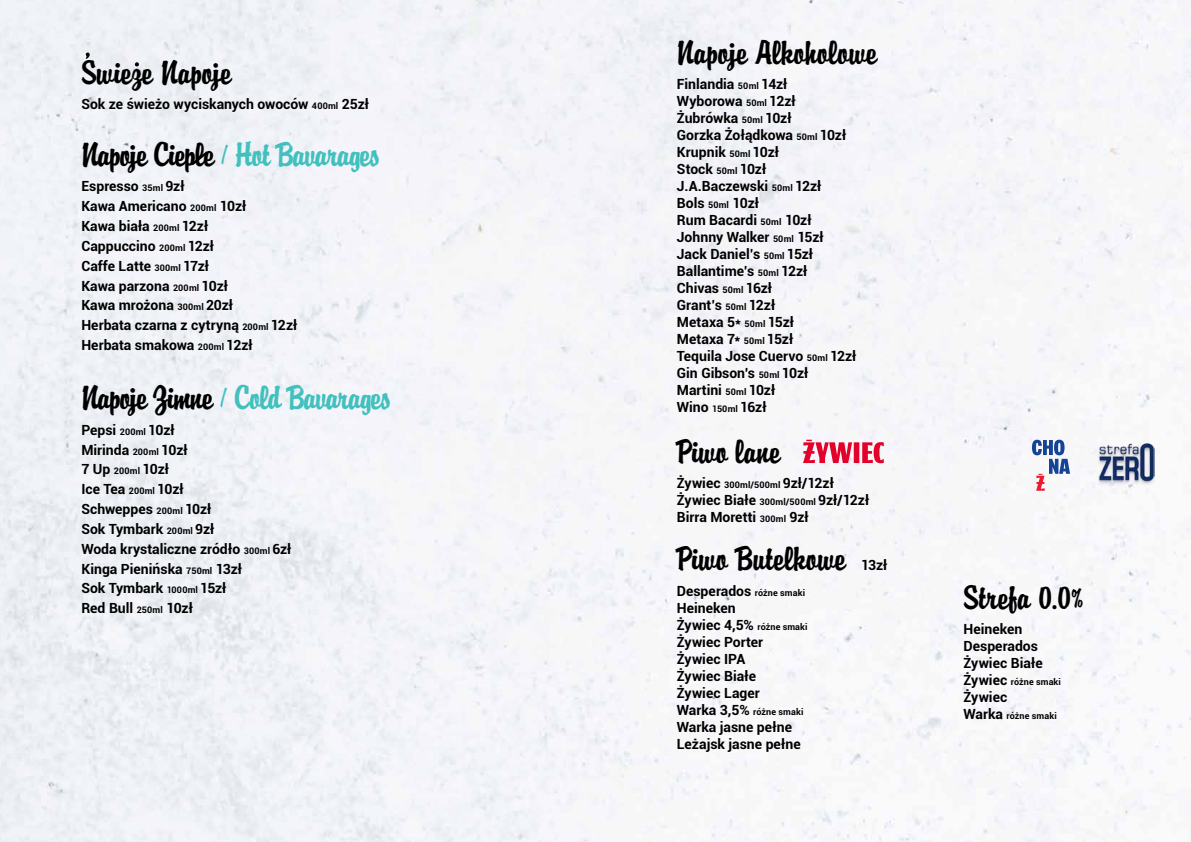
<style>
.page{position:relative;width:1191px;height:842px;background:#fff}
.page>*{position:absolute;margin:0;border:0;box-sizing:border-box;transform-origin:0 0}
.t1{font:30px "Brody";letter-spacing:.005em;color:#000}
.t2{font:30px "Brody";letter-spacing:-.03em;color:#41c0be}
.t3{font:700 14px/17px "Roboto";color:#000}
.t4{font:700 9px "Roboto";letter-spacing:.01em;color:#000}
.s1{font-size:9px}
.s2{color:#000}
.s3{font-family:"Roboto";font-weight:700;font-size:14px}
.s4{font-size:14px}
</style>
<div class="page">
<img style="left:0;top:0;width:1191px;height:842px">
<svg style="left:135px;top:62px;width:4px;height:4px"></svg>
<svg style="left:86px;top:53px;width:4px;height:6px"></svg>
<svg style="left:191px;top:153px;width:15px;height:12px"></svg>
<svg style="left:803px;top:440px;width:80px;height:23px"></svg>
<img style="left:1098px;top:444px;width:57px;height:42px">
<svg style="left:1032px;top:440px;width:38px;height:51px"></svg>
<h1 class="t1" style="left:81px;top:54px;width:152px">Swieze Napoje</h1>
<p class="t3" style="left:81px;top:95px;width:289px">Sok ze świeżo wyciskanych owoców <span class="s1">400ml</span> 25zł</p>
<h1 class="t2" style="left:81px;top:136px;width:301px"><span class="s2">Napoje Cieple</span> / Hot Bavarages</h1>
<p class="t3" style="left:81px;top:176px;width:217px;line-height:19.8px">Espresso <span class="s1">35ml</span> 9zł<br>Kawa Americano <span class="s1">200ml</span> 10zł<br>Kawa biała <span class="s1">200ml</span> 12zł<br>Cappuccino <span class="s1">200ml</span> 12zł<br>Caffe Latte <span class="s1">300ml</span> 17zł<br>Kawa parzona <span class="s1">200ml</span> 10zł<br>Kawa mrożona <span class="s1">300ml</span> 20zł<br>Herbata czarna z cytryną <span class="s1">200ml</span> 12zł<br>Herbata smakowa <span class="s1">200ml</span> 12zł</p>
<h1 class="t2" style="left:81px;top:379px;width:311px"><span class="s2">Napoje Zimne</span> / Cold Bavarages</h1>
<p class="t3" style="left:81px;top:419px;width:211px;line-height:19.8px">Pepsi <span class="s1">200ml</span> 10zł<br>Mirinda <span class="s1">200ml</span> 10zł<br>7 Up <span class="s1">200ml</span> 10zł<br>Ice Tea <span class="s1">200ml</span> 10zł<br>Schweppes <span class="s1">200ml</span> 10zł<br>Sok Tymbark <span class="s1">200ml</span> 9zł<br>Woda krystaliczne zródło <span class="s1">300ml</span> 6zł<br>Kinga Pienińska <span class="s1">750ml</span> 13zł<br>Sok Tymbark <span class="s1">1000ml</span> 15zł<br>Red Bull <span class="s1">250ml</span> 10zł</p>
<h1 class="t1" style="left:677px;top:34px;width:202px">Napoje Alkoholowe</h1>
<p class="t3" style="left:677px;top:75px;width:181px">Finlandia <span class="s1">50ml</span> 14zł<br>Wyborowa <span class="s1">50ml</span> 12zł<br>Żubrówka <span class="s1">50ml</span> 10zł<br>Gorzka Żołądkowa <span class="s1">50ml</span> 10zł<br>Krupnik <span class="s1">50ml</span> 10zł<br>Stock <span class="s1">50ml</span> 10zł<br>J.A.Baczewski <span class="s1">50ml</span> 12zł<br>Bols <span class="s1">50ml</span> 10zł<br>Rum Bacardi <span class="s1">50ml</span> 10zł<br>Johnny Walker <span class="s1">50ml</span> 15zł<br>Jack Daniel’s <span class="s1">50ml</span> 15zł<br>Ballantime’s <span class="s1">50ml</span> 12zł<br>Chivas <span class="s1">50ml</span> 16zł<br>Grant’s <span class="s1">50ml</span> 12zł<br>Metaxa 5* <span class="s1">50ml</span> 15zł<br>Metaxa 7* <span class="s1">50ml</span> 15zł<br>Tequila Jose Cuervo <span class="s1">50ml</span> 12zł<br>Gin Gibson's <span class="s1">50ml</span> 10zł<br>Martini <span class="s1">50ml</span> 10zł<br>Wino <span class="s1">150ml</span> 16zł</p>
<h1 class="t1" style="left:677px;top:433px;width:105px">Piwo lane</h1>
<p class="t3" style="left:677px;top:474px;width:194px">Żywiec <span class="s1">300ml/500ml</span> 9zł/12zł<br>Żywiec Białe <span class="s1">300ml/500ml</span> 9zł/12zł<br>Birra Moretti <span class="s1">300ml</span> 9zł</p>
<h1 class="t1" style="left:677px;top:540px;width:212px">Piwo Butelkowe <span class="s3">13zł</span></h1>
<p class="t3" style="left:677px;top:582px;width:132px">Desperados <span class="s1">różne smaki<br></span>Heineken<br>Żywiec 4,5% <span class="s1">różne smaki<br></span>Żywiec Porter<br>Żywiec IPA<br>Żywiec Białe<br>Żywiec Lager</p>
<p class="t4" style="left:677px;top:705px;width:128px"><span class="s4">Warka 3,5%</span> różne smaki</p>
<p class="t3" style="left:677px;top:718px;width:125px">Warka jasne pełne<br>Leżajsk jasne pełne</p>
<h1 class="t1" style="left:963px;top:579px;width:122px">Strefa 0.0%</h1>
<p class="t3" style="left:963px;top:620px;width:81px">Heineken<br>Desperados<br>Żywiec Białe</p>
<p class="t4" style="left:963px;top:676px;width:99px"><span class="s4">Żywiec</span> różne smaki</p>
<p class="t3" style="left:963px;top:688px;width:45px">Żywiec</p>
<p class="t4" style="left:963px;top:710px;width:95px"><span class="s4">Warka</span> różne smaki</p>
</div>
